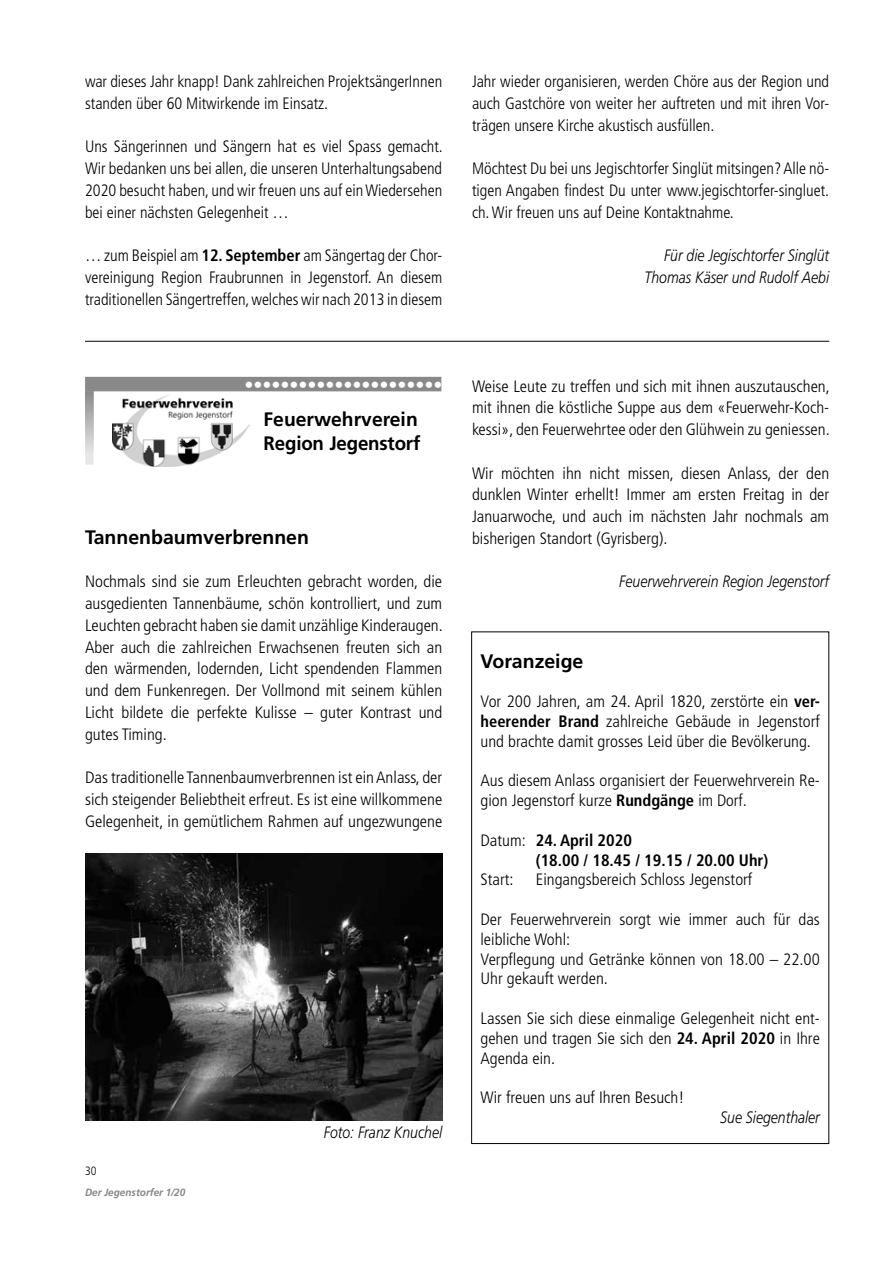
<style>
.page{position:relative;width:893px;height:1263px;background:#fff}
.page>*{position:absolute;margin:0;border:0;box-sizing:border-box;transform-origin:0 0}
.t1{font:700 19.5px/23.4px "Frutiger";color:#000}
.t2{font:italic 18px "Frutiger";color:#fff}
.t3{font:300 condensed 16.5px/21.8px "Frutiger";color:#000;text-align:justify}
.t4{font:italic 300 16.5px/21.8px "Frutiger";color:#000;text-align:right;scale:.85 1}
.t5{font:700 condensed 16.5px/19.8px "Frutiger";color:#000}
.t6{font:300 condensed 12px "Frutiger";color:#000}
.t7{font:italic 700 10.5px "Frutiger";color:#878787;scale:.95 1}
.s1{font-weight:700}
.s2{font-weight:300}
</style>
<div class="page">
<div style="left:85px;top:377px;width:356px;height:14px;background:#898989"></div>
<svg style="left:85px;top:391px;width:9px;height:74px"></svg>
<img style="left:113px;top:395px;width:137px;height:72px">
<img style="left:85px;top:853px;width:357px;height:267px">
<hr style="left:85px;top:341px;width:744px;height:1px;background:#000">
<p class="t3" style="left:85px;top:71px;width:359px">war dieses Jahr knapp! Dank zahlreichen ProjektsängerInnen standen über 60 Mitwirkende im Einsatz.</p>
<p class="t3" style="left:85px;top:136px;width:359px;text-align:left">Uns Sängerinnen und Sängern hat es viel Spass gemacht.<br>Wir bedanken uns bei allen, die unseren Unterhaltungsabend 2020 besucht haben, und wir freuen uns auf ein Wiedersehen bei einer nächsten Gelegenheit …</p>
<p class="t3" style="left:85px;top:245px;width:359px">… zum Beispiel am <span class="s1">12. September</span> am Sängertag der Chor&shy;vereinigung Region Fraubrunnen in Jegenstorf. An diesem traditionellen Sängertreffen, welches wir nach 2013 in diesem</p>
<p class="t2" style="left:307px;top:264px;width:136px">•••••••••••••••</p>
<p class="t2" style="left:244px;top:374px;width:199px">••••••••••••••••••••••</p>
<p class="t1" style="left:264px;top:408px;width:158px">Feuerwehrverein<br>Region Jegenstorf</p>
<p class="t1" style="left:85px;top:525px;width:225px">Tannenbaumverbrennen</p>
<p class="t3" style="left:85px;top:571px;width:359px;text-align:left">Nochmals sind sie zum Erleuchten gebracht worden, die ausgedienten Tannenbäume, schön kontrolliert, und zum Leuchten gebracht haben sie damit unzählige Kinderaugen.<br>Aber auch die zahlreichen Erwachsenen freuten sich an den wärmenden, lodernden, Licht spendenden Flammen und dem Funkenregen. Der Vollmond mit seinem kühlen Licht bildete die perfekte Kulisse – guter Kontrast und gutes Timing.</p>
<p class="t3" style="left:85px;top:767px;width:359px">Das traditionelle Tannenbaumverbrennen ist ein Anlass, der sich steigender Beliebtheit erfreut. Es ist eine willkommene Gelegenheit, in gemütlichem Rahmen auf ungezwungene</p>
<p class="t6" style="left:85px;top:1164px;width:13px">30</p>
<p class="t7" style="left:85px;top:1186px;width:107px">Der Jegenstorfer 1/20</p>
<p class="t4" style="left:324px;top:1121px;width:141px">Foto: Franz Knuchel</p>
<p class="t3" style="left:472px;top:71px;width:359px">Jahr wieder organisieren, werden Chöre aus der Region und auch Gastchöre von weiter her auftreten und mit ihren Vor&shy;trägen unsere Kirche akustisch ausfüllen.</p>
<p class="t3" style="left:472px;top:158px;width:359px;text-align:left">Möchtest Du bei uns Jegischtorfer Singlüt mitsingen? Alle nö&shy;tigen Angaben findest Du unter www.jegischtorfer-singluet. ch. Wir freuen uns auf Deine Kontaktnahme.</p>
<p class="t4" style="left:644px;top:244px;width:219px">Für die Jegischtorfer Singlüt<br>Thomas Käser und Rudolf Aebi</p>
<p class="t3" style="left:472px;top:375px;width:359px">Weise Leute zu treffen und sich mit ihnen auszutauschen, mit ihnen die köstliche Suppe aus dem «Feuerwehr-Koch&shy;kessi», den Feuerwehrtee oder den Glühwein zu geniessen.</p>
<p class="t3" style="left:472px;top:462px;width:359px">Wir möchten ihn nicht missen, diesen Anlass, der den dunklen Winter erhellt! Immer am ersten Freitag in der Januarwoche, und auch im nächsten Jahr nochmals am bisherigen Standort (Gyrisberg).</p>
<p class="t4" style="left:619px;top:571px;width:248px">Feuerwehrverein Region Jegenstorf</p>
<p class="t1" style="left:480px;top:649px;width:104px">Voranzeige</p>
<p class="t3" style="left:480px;top:692px;width:341px;line-height:19.8px">Vor 200 Jahren, am 24. April 1820, zerstörte ein <span class="s1">ver&shy;heerender Brand</span> zahlreiche Gebäude in Jegenstorf und brachte damit grosses Leid über die Bevölkerung.</p>
<p class="t3" style="left:480px;top:771px;width:341px;line-height:19.8px">Aus diesem Anlass organisiert der Feuerwehrverein Re&shy;gion Jegenstorf kurze <span class="s1">Rundgänge</span> im Dorf.</p>
<p class="t5" style="left:536px;top:830px;width:234px;text-indent:-55px"><span class="s2">Datum:</span> 24. April 2020<br>(18.00 / 18.45 / 19.15 / 20.00 Uhr)</p>
<p class="t3" style="left:480px;top:869px;width:35px">Start:</p>
<p class="t3" style="left:536px;top:869px;width:218px">Eingangsbereich Schloss Jegenstorf</p>
<p class="t3" style="left:480px;top:910px;width:341px;line-height:19.8px;text-align:left">Der Feuerwehrverein sorgt wie immer auch für das leibliche Wohl:<br>Verpflegung und Getränke können von 18.00 – 22.00<br>Uhr gekauft werden.</p>
<p class="t3" style="left:480px;top:1009px;width:341px;line-height:19.8px">Lassen Sie sich diese einmalige Gelegenheit nicht ent&shy;gehen und tragen Sie sich den <span class="s1">24. April 2020</span> in Ihre Agenda ein.</p>
<p class="t3" style="left:480px;top:1087px;width:205px">Wir freuen uns auf Ihren Besuch!</p>
<p class="t4" style="left:720px;top:1106px;width:119px">Sue Siegenthaler</p>
</div>
